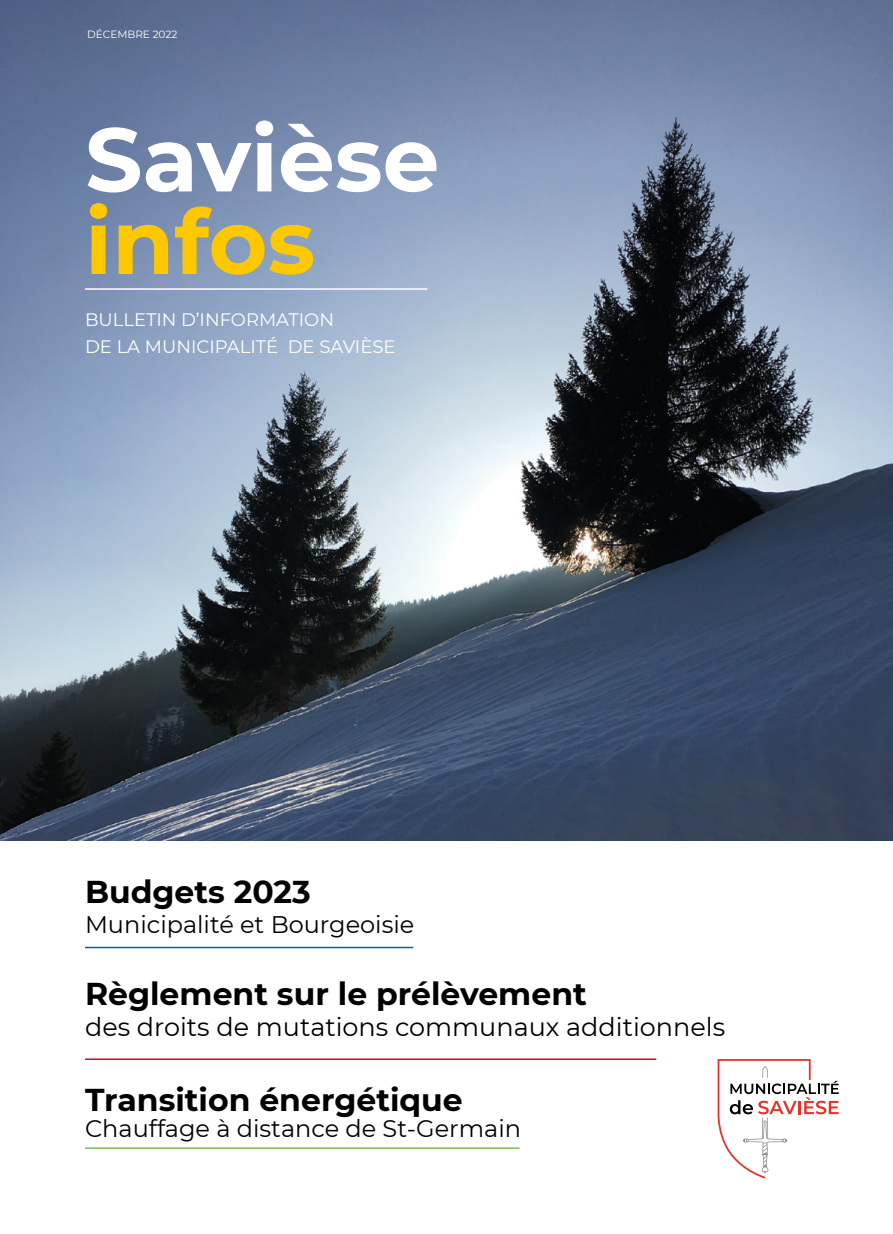
<style>
.page{position:relative;width:893px;height:1234px;background:#fff}
.page>*{position:absolute;margin:0;border:0;box-sizing:border-box;transform-origin:0 0}
.t1{font:700 90px "Montserrat";color:#fff}
.t2{font:700 90px "Montserrat";color:#fec800}
.t3{font:700 31.5px "Montserrat";color:#000}
.t4{font:25.5px "Montserrat";color:#000}
.t5{font:24px "Montserrat";color:#000}
.t6{font:18px/27.5px "Montserrat";color:#fff}
.t7{font:10.5px "Montserrat";color:#fff}
</style>
<div class="page">
<img style="left:0;top:0;width:893px;height:840px">
<hr style="left:85px;top:1058px;width:571px;height:1px;background:#e4032c">
<hr style="left:85px;top:946px;width:328px;height:2px;background:#0064a4">
<hr style="left:85px;top:1147px;width:435px;height:1px;background:#7bbb51">
<svg style="left:718px;top:1059px;width:121px;height:119px"></svg>
<hr style="left:85px;top:288px;width:342px;height:2px;background:#fff">
<p class="t7" style="left:87px;top:27px;width:92px">DÉCEMBRE 2022</p>
<h1 class="t1" style="left:85px;top:94px;width:356px">Savièse</h1>
<h1 class="t2" style="left:85px;top:177px;width:232px">infos</h1>
<p class="t6" style="left:85px;top:305px;width:312px">BULLETIN D’INFORMATION<br>DE LA MUNICIPALITÉ DE SAVIÈSE</p>
<p class="t3" style="left:85px;top:868px;width:227px">Budgets 2023</p>
<p class="t5" style="left:85px;top:907px;width:331px">Municipalité et Bourgeoisie</p>
<p class="t3" style="left:85px;top:971px;width:503px">Règlement sur le prélèvement</p>
<p class="t4" style="left:85px;top:1009px;width:642px">des droits de mutations communaux additionnels</p>
<p class="t3" style="left:85px;top:1077px;width:379px">Transition énergétique</p>
<p class="t5" style="left:85px;top:1111px;width:437px">Chauffage à distance de St-Germain</p>
</div>
